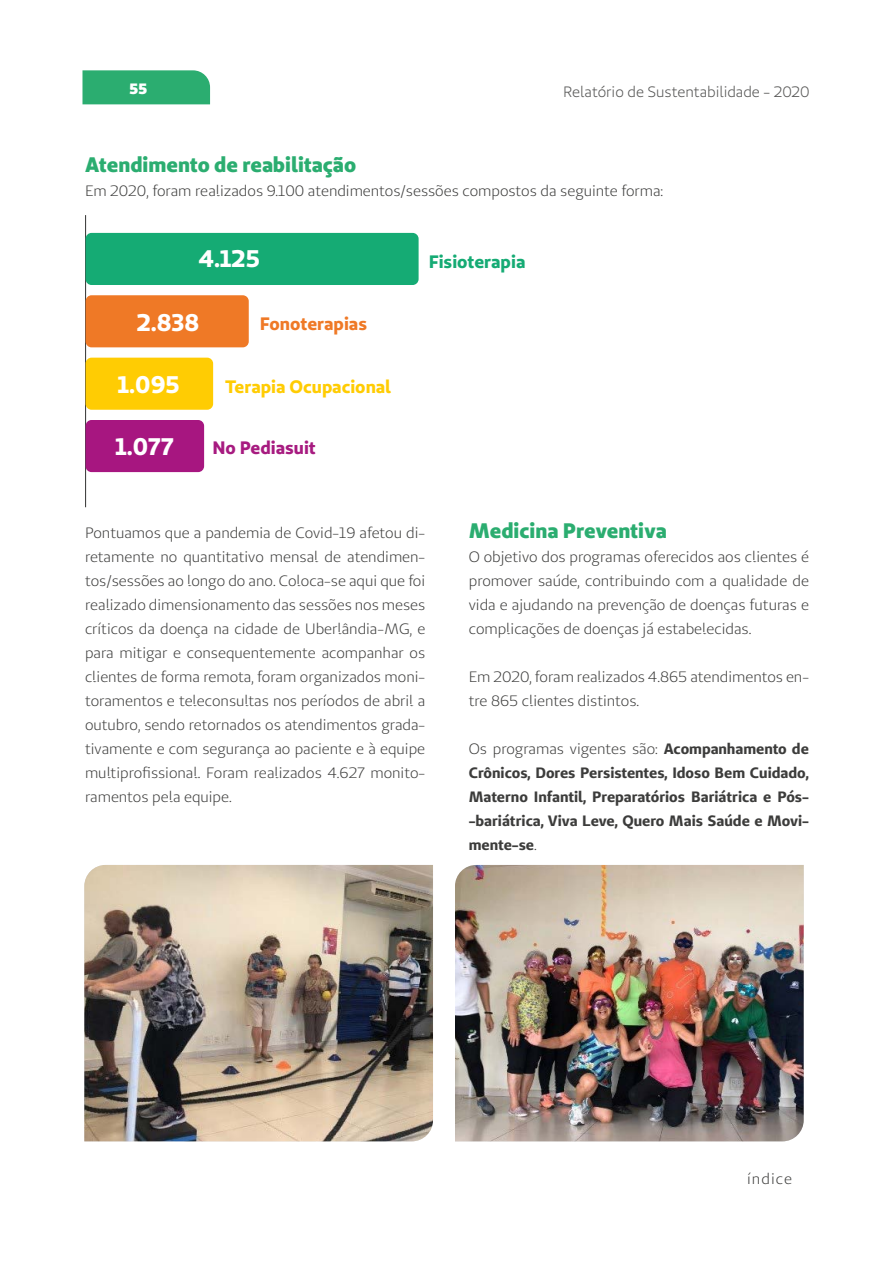
<style>
.page{position:relative;width:893px;height:1263px;background:#fff}
.page>*{position:absolute;margin:0;border:0;box-sizing:border-box;transform-origin:0 0}
.t1{font:24px "Unimed Sans 2020 Bold";color:#fff}
.t2{font:700 21px "Unimed Sans 2020 Extra";color:#2bad70}
.t3{font:18px "Unimed Sans 2020 Bold";color:#ffcc03}
.t4{font:18px "Unimed Sans 2020 Bold";color:#15ab74}
.t5{font:18px "Unimed Sans 2020 Bold";color:#ef7926}
.t6{font:18px "Unimed Sans 2020 Bold";color:#a71b80}
.t7{font:15px/24px "Unimed Sans";color:#3c3c3b;text-align:justify}
.t8{font:700 15px/24px "Unimed Sans";color:#3c3c3b;text-align:justify}
.t9{font:15px "Unimed Sans 2020 Book";letter-spacing:-.005em;color:#575756}
.t10{font:15px "Unimed Sans 2020 Black";color:#fff}
.s1{font-weight:400}
</style>
<div class="page">
<div style="left:82px;top:70px;width:128px;height:34px;background:#2bad70"></div>
<hr style="left:85px;top:215px;width:1px;height:292px;background:#3c3c3b">
<div style="left:86px;top:233px;width:333px;height:52px;background:#15ab74;border-radius:6px"></div>
<div style="left:86px;top:295px;width:163px;height:52px;background:#ef7926;border-radius:6px"></div>
<div style="left:86px;top:358px;width:127px;height:52px;background:#ffcc03;border-radius:6px"></div>
<div style="left:86px;top:420px;width:118px;height:52px;background:#a71680;border-radius:6px"></div>
<img style="left:84px;top:865px;width:349px;height:276px">
<img style="left:455px;top:865px;width:349px;height:276px">
<p class="t10" style="left:130px;top:78px;width:19px">55</p>
<p class="t9" style="left:563px;top:82px;width:248px">Relatório de Sustentabilidade - 2020</p>
<h2 class="t2" style="left:85px;top:150px;width:273px">Atendimento de reabilitação</h2>
<p class="t7" style="left:85px;top:178px;width:580px">Em 2020, foram realizados 9.100 atendimentos/sessões compostos da seguinte forma:</p>
<h1 class="t1" style="left:199px;top:242px;width:63px">4.125</h1>
<p class="t4" style="left:429px;top:250px;width:98px">Fisioterapia</p>
<h1 class="t1" style="left:137px;top:306px;width:64px">2.838</h1>
<p class="t5" style="left:260px;top:311px;width:109px">Fonoterapias</p>
<h1 class="t1" style="left:118px;top:368px;width:63px">1.095</h1>
<p class="t3" style="left:225px;top:375px;width:168px">Terapia Ocupacional</p>
<h1 class="t1" style="left:115px;top:431px;width:60px">1.077</h1>
<p class="t6" style="left:213px;top:435px;width:105px">No Pediasuit</p>
<p class="t7" style="left:85px;top:520px;width:342px">Pontuamos que a pandemia de Covid-19 afetou di&shy;retamente no quantitativo mensal de atendimen&shy;tos/sessões ao longo do ano. Coloca-se aqui que foi realizado dimensionamento das sessões nos meses críticos da doença na cidade de Uberlândia-MG, e para mitigar e consequentemente acompanhar os clientes de forma remota, foram organizados moni&shy;toramentos e teleconsultas nos períodos de abril a outubro, sendo retornados os atendimentos grada&shy;tivamente e com segurança ao paciente e à equipe multiprofissional. Foram realizados 4.627 monito&shy;ramentos pela equipe.</p>
<h2 class="t2" style="left:469px;top:517px;width:200px">Medicina Preventiva</h2>
<p class="t7" style="left:469px;top:545px;width:342px">O objetivo dos programas oferecidos aos clientes é promover saúde, contribuindo com a qualidade de vida e ajudando na prevenção de doenças futuras e complicações de doenças já estabelecidas.</p>
<p class="t7" style="left:469px;top:665px;width:342px">Em 2020, foram realizados 4.865 atendimentos en&shy;tre 865 clientes distintos.</p>
<p class="t8" style="left:469px;top:737px;width:342px"><span class="s1">Os programas vigentes são:</span> Acompanhamento de Crônicos, Dores Persistentes, Idoso Bem Cuidado, Materno Infantil, Preparatórios Bariátrica e Pós--bariátrica, Viva Leve, Quero Mais Saúde e Movi&shy;mente-se<span class="s1">.</span></p>
<p class="t7" style="left:747px;top:1167px;width:47px">índice</p>
</div>
